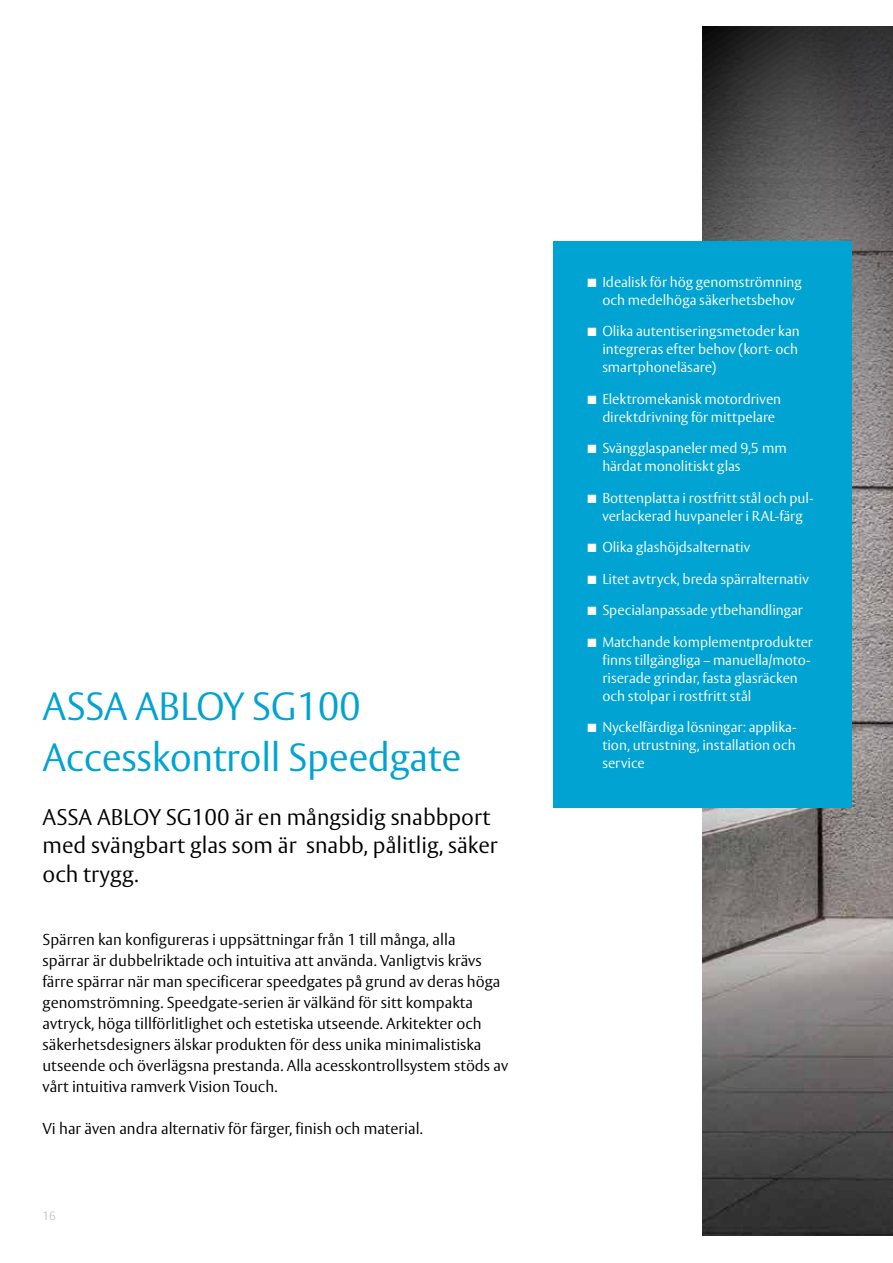
<style>
.page{position:relative;width:893px;height:1263px;background:#fff}
.page>*{position:absolute;margin:0;border:0;box-sizing:border-box;transform-origin:0 0}
.t1{font:300 39px/51px "ASSA Vesta";letter-spacing:-.01em;color:#00a3d1}
.t2{font:300 22.5px/28.5px "ASSA Vesta";color:#000}
.t3{font:300 15.75px/21px "ASSA Vesta";color:#000}
.t4{font:300 14.25px/18px "ASSA Vesta";letter-spacing:-.005em;color:#fff}
.t5{font:300 12px "ASSA Vesta";color:#c5c6c6}
</style>
<div class="page">
<svg style="left:702px;top:26px;width:191px;height:1210px;background:#6a6767"></svg>
<div style="left:553px;top:241px;width:298px;height:567px;background:#00a3d1"></div>
<h1 class="t1" style="left:43px;top:682px;width:420px">ASSA ABLOY SG100<br>Accesskontroll Speedgate</h1>
<h2 class="t2" style="left:43px;top:803px;width:457px">ASSA ABLOY SG100 är en mångsidig snabbport med svängbart glas som är snabb, pålitlig, säker och trygg.</h2>
<p class="t3" style="left:43px;top:930px;width:467px">Spärren kan konfigureras i uppsättningar från 1 till många, alla<br>spärrar är dubbelriktade och intuitiva att använda. Vanligtvis krävs färre spärrar när man specificerar speedgates på grund av deras höga genomströmning. Speedgate-serien är välkänd för sitt kompakta avtryck, höga tillförlitlighet och estetiska utseende. Arkitekter och säkerhetsdesigners älskar produkten för dess unika minimalistiska utseende och överlägsna prestanda. Alla acesskontrollsystem stöds av vårt intuitiva ramverk Vision Touch.</p>
<p class="t3" style="left:43px;top:1119px;width:382px">Vi har även andra alternativ för färger, finish och material.</p>
<p class="t5" style="left:43px;top:1209px;width:15px">16</p>
<p class="t4" style="left:587px;top:273px;width:216px;text-align:center">■ Idealisk för hög genomströmning och medelhöga säkerhetsbehov</p>
<p class="t4" style="left:602px;top:323px;width:199px;text-align:justify;text-indent:-15px">■ Olika autentiseringsmetoder kan integreras efter behov (kort- och smartphoneläsare)</p>
<p class="t4" style="left:602px;top:390px;width:180px;text-indent:-15px">■ Elektromekanisk motordriven direktdrivning för mittpelare</p>
<p class="t4" style="left:602px;top:440px;width:186px;text-indent:-15px">■ Svängglaspaneler med 9,5 mm härdat monolitiskt glas</p>
<p class="t4" style="left:587px;top:489px;width:228px;text-align:center">■ Bottenplatta i rostfritt stål och pul&shy;verlackerad huvpaneler i RAL-färg</p>
<p class="t4" style="left:587px;top:539px;width:164px">■ Olika glashöjdsalternativ</p>
<p class="t4" style="left:587px;top:570px;width:223px">■ Litet avtryck, breda spärralternativ</p>
<p class="t4" style="left:587px;top:602px;width:217px">■ Specialanpassade ytbehandlingar</p>
<p class="t4" style="left:602px;top:633px;width:212px;text-indent:-15px">■ Matchande komplementprodukter finns tillgängliga – manuella/moto&shy;riserade grindar, fasta glasräcken och stolpar i rostfritt stål</p>
<p class="t4" style="left:602px;top:719px;width:196px;text-align:justify;text-indent:-15px">■ Nyckelfärdiga lösningar: applika&shy;tion, utrustning, installation och service</p>
</div>
